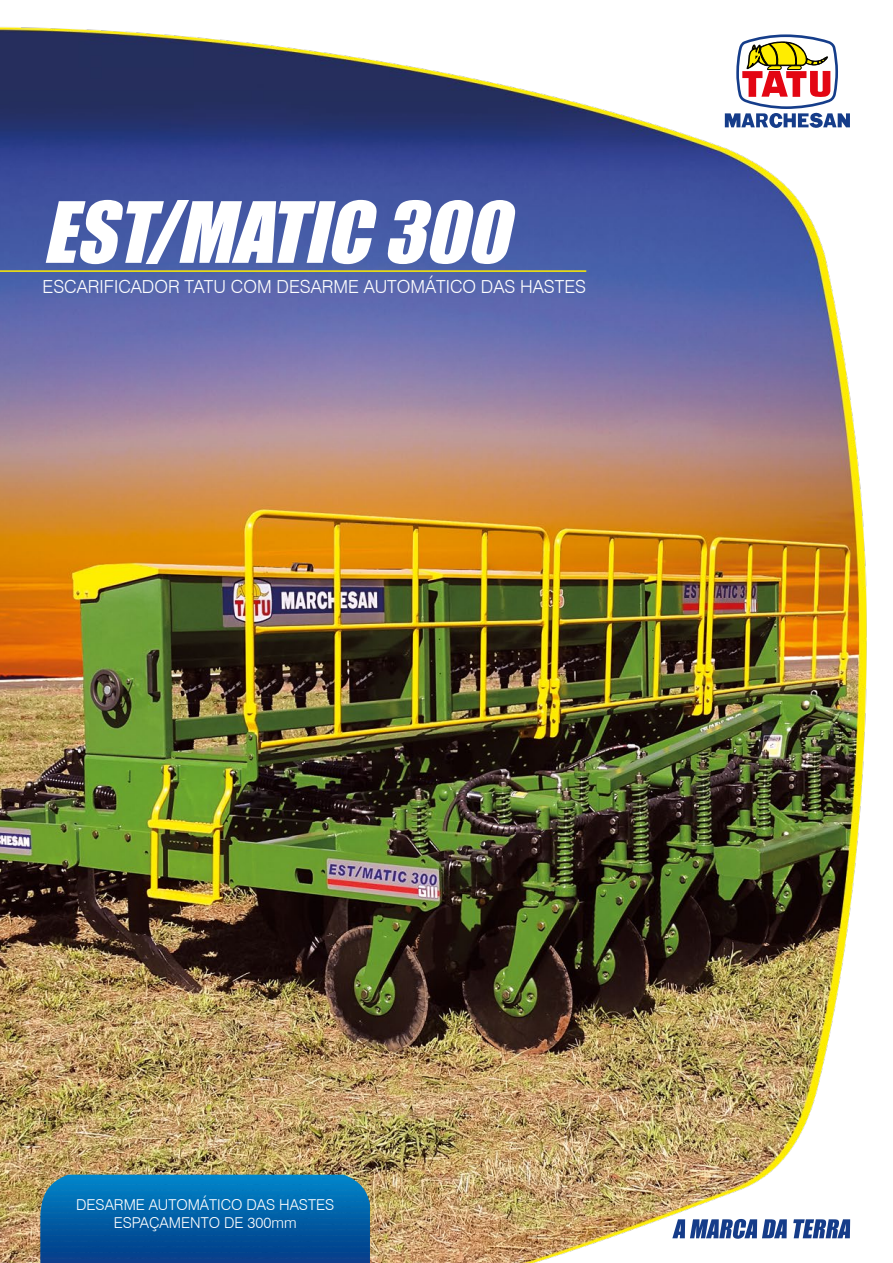
<style>
.page{position:relative;width:893px;height:1263px;background:#fff}
.page>*{position:absolute;margin:0;border:0;box-sizing:border-box;transform-origin:0 0}
.t1{font:italic 78px "Impact";color:#fff}
.t2{font:300 18px "Swiss 721 BT";color:#fff}
.t3{font:300 15px/18px "Swiss 721 BT";color:#fff;text-align:center}
</style>
<div class="page">
<img style="left:0;top:27px;width:867px;height:1236px">
<hr style="left:0;top:270px;width:586px;height:2px;background:#ffed00">
<svg style="left:725px;top:34px;width:125px;height:94px"></svg>
<svg style="left:672px;top:1219px;width:178px;height:20px"></svg>
<hr style="left:40px;top:1262px;width:330px;height:1px;background:#103f8b">
<hr style="left:40px;top:1261px;width:330px;height:1px;background:#0f3f8c">
<hr style="left:40px;top:1259px;width:330px;height:2px;background:#0e408c">
<hr style="left:40px;top:1257px;width:330px;height:2px;background:#0a418d">
<hr style="left:40px;top:1256px;width:330px;height:1px;background:#08418e">
<hr style="left:40px;top:1254px;width:330px;height:2px;background:#06428e">
<hr style="left:40px;top:1252px;width:330px;height:2px;background:#03438f">
<hr style="left:40px;top:1251px;width:330px;height:2px;background:#004490">
<hr style="left:40px;top:1250px;width:330px;height:1px;background:#004590">
<hr style="left:40px;top:1248px;width:330px;height:2px;background:#004591">
<hr style="left:40px;top:1246px;width:330px;height:2px;background:#004792">
<hr style="left:40px;top:1245px;width:330px;height:2px;background:#004893">
<hr style="left:40px;top:1244px;width:330px;height:1px;background:#004893">
<hr style="left:40px;top:1242px;width:330px;height:2px;background:#004994">
<hr style="left:40px;top:1240px;width:330px;height:2px;background:#004b95">
<hr style="left:40px;top:1239px;width:330px;height:1px;background:#004c96">
<hr style="left:40px;top:1237px;width:330px;height:2px;background:#004d97">
<hr style="left:40px;top:1235px;width:330px;height:2px;background:#004e98">
<hr style="left:40px;top:1234px;width:330px;height:2px;background:#00509a">
<hr style="left:40px;top:1233px;width:330px;height:1px;background:#00519b">
<hr style="left:40px;top:1231px;width:330px;height:2px;background:#00529b">
<hr style="left:40px;top:1229px;width:330px;height:2px;background:#00549d">
<hr style="left:40px;top:1228px;width:330px;height:2px;background:#00559e">
<hr style="left:40px;top:1227px;width:330px;height:1px;background:#00569f">
<hr style="left:40px;top:1225px;width:330px;height:2px;background:#0057a0">
<hr style="left:40px;top:1223px;width:330px;height:2px;background:#0059a2">
<hr style="left:40px;top:1222px;width:330px;height:2px;background:#005aa2">
<hr style="left:40px;top:1220px;width:330px;height:2px;background:#005ba3">
<hr style="left:40px;top:1218px;width:330px;height:2px;background:#005da5">
<hr style="left:40px;top:1217px;width:330px;height:2px;background:#005ea6">
<hr style="left:40px;top:1216px;width:330px;height:1px;background:#0060a8">
<hr style="left:40px;top:1214px;width:330px;height:2px;background:#0061a9">
<hr style="left:40px;top:1212px;width:330px;height:2px;background:#0064ab">
<hr style="left:40px;top:1211px;width:330px;height:2px;background:#0065ac">
<hr style="left:40px;top:1210px;width:330px;height:1px;background:#0065ad">
<hr style="left:40px;top:1208px;width:330px;height:2px;background:#0067ae">
<hr style="left:40px;top:1206px;width:330px;height:2px;background:#0069b0">
<hr style="left:40px;top:1205px;width:330px;height:2px;background:#006bb1">
<hr style="left:40px;top:1203px;width:330px;height:2px;background:#006cb3">
<hr style="left:40px;top:1201px;width:330px;height:2px;background:#006eb5">
<hr style="left:40px;top:1200px;width:330px;height:2px;background:#006fb6">
<hr style="left:40px;top:1199px;width:330px;height:1px;background:#0070b7">
<hr style="left:40px;top:1197px;width:330px;height:2px;background:#0071b8">
<hr style="left:40px;top:1195px;width:330px;height:2px;background:#0074bb">
<hr style="left:40px;top:1194px;width:330px;height:2px;background:#0075bb">
<hr style="left:40px;top:1193px;width:330px;height:1px;background:#0076bc">
<hr style="left:40px;top:1191px;width:330px;height:2px;background:#0077be">
<hr style="left:40px;top:1189px;width:330px;height:2px;background:#0079c0">
<hr style="left:40px;top:1188px;width:330px;height:2px;background:#007bc1">
<hr style="left:40px;top:1186px;width:330px;height:2px;background:#007cc2">
<hr style="left:40px;top:1184px;width:330px;height:2px;background:#007dc4">
<hr style="left:40px;top:1183px;width:330px;height:2px;background:#007fc5">
<hr style="left:40px;top:1182px;width:330px;height:1px;background:#0080c6">
<hr style="left:40px;top:1180px;width:330px;height:2px;background:#0081c7">
<hr style="left:40px;top:1178px;width:330px;height:2px;background:#0083c9">
<hr style="left:40px;top:1177px;width:330px;height:2px;background:#0084ca">
<hr style="left:40px;top:1176px;width:330px;height:1px;background:#0085cb">
<hr style="left:40px;top:1175px;width:330px;height:1px;background:#0087cd">
<h1 class="t1" style="left:43px;top:172px;width:492px">EST/MATIC300</h1>
<p class="t2" style="left:43px;top:275px;width:545px">ESCARIFICADOR TATU COM DESARME AUTOMÁTICO DAS HASTES</p>
<p class="t3" style="left:76px;top:1195px;width:260px">DESARME AUTOMÁTICO DAS HASTES<br>ESPAÇAMENTO DE 300mm</p>
</div>
